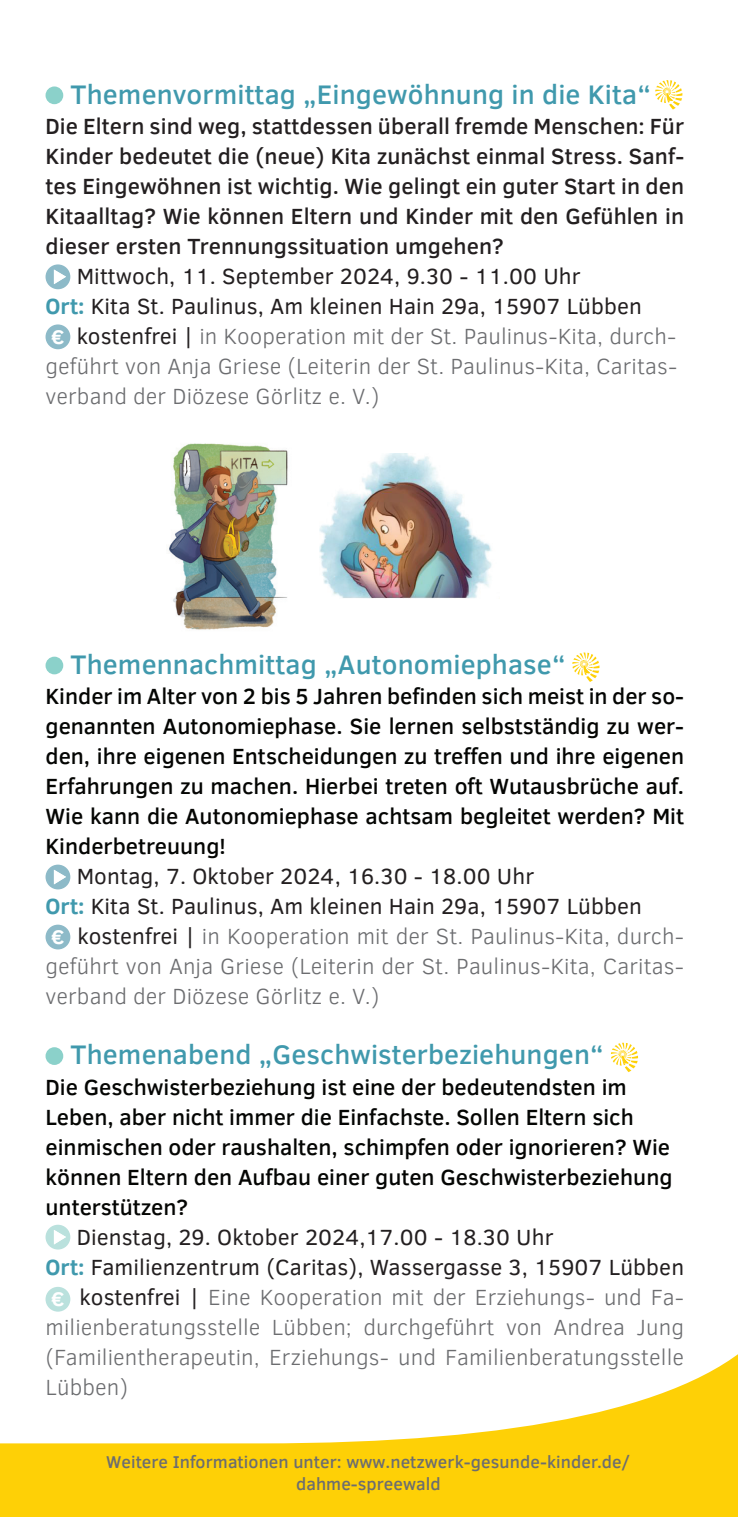
<style>
.page{position:relative;width:738px;height:1517px;background:#fff}
.page>*{position:absolute;margin:0;border:0;box-sizing:border-box;transform-origin:0 0}
.t1{font:500 27.5px "Clear Sans";letter-spacing:.005em;color:#4099ad}
.t2{font:300 22.5px/30px "Clear Sans";letter-spacing:.005em;color:#6c6d70}
.t3{font:500 22.5px/30px "Clear Sans";color:#040503;text-align:justify}
.t4{font:500 22.5px/30px "Clear Sans";letter-spacing:.005em;color:#231f20;text-align:justify}
.t5{font:500 17.5px/22.5px "Clear Sans";letter-spacing:.005em;color:#6c6d70;text-align:center}
.s1{font-weight:400;color:#231f20}
.s2{font-weight:700;color:#4099ad}
.s3{font-weight:700;font-size:20.25px;color:#fff}
</style>
<div class="page">
<svg style="left:0;top:1355px;width:737px;height:162px;fill:#fed006"></svg>
<div style="left:45px;top:86px;width:18px;height:18px;background:#8bd1ca;border-radius:50%"></div>
<svg style="left:45px;top:264px;width:25px;height:25px"></svg>
<div style="left:45px;top:324px;width:25px;height:25px;background:#8dbac8;border-radius:50%"></div>
<div style="left:45px;top:656px;width:18px;height:18px;background:#8bd1ca;border-radius:50%"></div>
<svg style="left:45px;top:864px;width:25px;height:25px"></svg>
<div style="left:45px;top:924px;width:25px;height:25px;background:#8dbac8;border-radius:50%"></div>
<div style="left:45px;top:1047px;width:18px;height:18px;background:#8bd1ca;border-radius:50%"></div>
<svg style="left:45px;top:1224px;width:25px;height:25px"></svg>
<div style="left:45px;top:1286px;width:25px;height:25px;background:#bae1dd;border-radius:50%"></div>
<img style="left:319px;top:453px;width:173px;height:145px">
<img style="left:169px;top:443px;width:119px;height:187px">
<svg style="left:572px;top:652px;width:27px;height:30px"></svg>
<svg style="left:655px;top:80px;width:26px;height:30px"></svg>
<svg style="left:610px;top:1042px;width:27px;height:30px"></svg>
<p class="t1" style="left:70px;top:75px;width:581px">Themenvormittag „Eingewöhnung in die Kita“</p>
<p class="t4" style="left:45px;top:111px;width:639px">Die Eltern sind weg, stattdessen überall fremde Menschen: Für Kinder bedeutet die (neue) Kita zunächst einmal Stress. Sanf&shy;tes Eingewöhnen ist wichtig. Wie gelingt ein guter Start in den Kitaalltag? Wie können Eltern und Kinder mit den Gefühlen in dieser ersten Trennungssituation umgehen?</p>
<p class="t2" style="left:45px;top:261px;width:633px;text-indent:31px"><span class="s1">Mittwoch, 11. September 2024, 9.30 - 11.00 Uhr<br></span><span class="s2">Ort:</span> <span class="s1">Kita St. Paulinus, Am kleinen Hain 29a, 15907 Lübben<br></span><span class="s3">€</span> <span class="s1">kostenfrei |</span> in Kooperation mit der St. Paulinus-Kita, durch&shy;geführt von Anja Griese (Leiterin der St. Paulinus-Kita, Caritas&shy;verband der Diözese Görlitz e. V.)</p>
<p class="t1" style="left:70px;top:645px;width:496px">Themennachmittag „Autonomiephase“</p>
<p class="t3" style="left:45px;top:681px;width:639px">Kinder im Alter von 2 bis 5 Jahren befinden sich meist in der so&shy;genannten Autonomiephase. Sie lernen selbstständig zu wer&shy;den, ihre eigenen Entscheidungen zu treffen und ihre eigenen Erfahrungen zu machen. Hierbei treten oft Wutausbrüche auf.<br>Wie kann die Autonomiephase achtsam begleitet werden? Mit Kinderbetreuung!</p>
<p class="t2" style="left:45px;top:861px;width:639px;text-indent:31px"><span class="s1">Montag, 7. Oktober 2024, 16.30 - 18.00 Uhr<br></span><span class="s2">Ort:</span> <span class="s1">Kita St. Paulinus, Am kleinen Hain 29a, 15907 Lübben<br></span><span class="s3">€</span> <span class="s1">kostenfrei |</span> in Kooperation mit der St. Paulinus-Kita, durch&shy;geführt von Anja Griese (Leiterin der St. Paulinus-Kita, Caritas&shy;verband der Diözese Görlitz e. V.)</p>
<p class="t1" style="left:70px;top:1035px;width:534px">Themenabend „Geschwisterbeziehungen“</p>
<p class="t3" style="left:45px;top:1071px;width:628px;text-align:left">Die Geschwisterbeziehung ist eine der bedeutendsten im Leben, aber nicht immer die Einfachste. Sollen Eltern sich einmischen oder raushalten, schimpfen oder ignorieren? Wie können Eltern den Aufbau einer guten Geschwisterbeziehung unterstützen?</p>
<p class="t2" style="left:45px;top:1221px;width:639px;text-indent:31px"><span class="s1">Dienstag, 29. Oktober 2024,17.00 - 18.30 Uhr<br></span><span class="s2">Ort:</span> <span class="s1">Familienzentrum (Caritas), Wassergasse 3, 15907 Lübben </span><span class="s3">€</span> <span class="s1">kostenfrei |</span> Eine Kooperation mit der Erziehungs- und Fa&shy;milienberatungsstelle Lübben; durchgeführt von Andrea Jung (Familientherapeutin, Erziehungs- und Familienberatungsstelle Lübben)</p>
<p class="t5" style="left:106px;top:1450px;width:525px">Weitere Informationen unter: www.netzwerk-gesunde-kinder.de/ dahme-spreewald</p>
</div>
